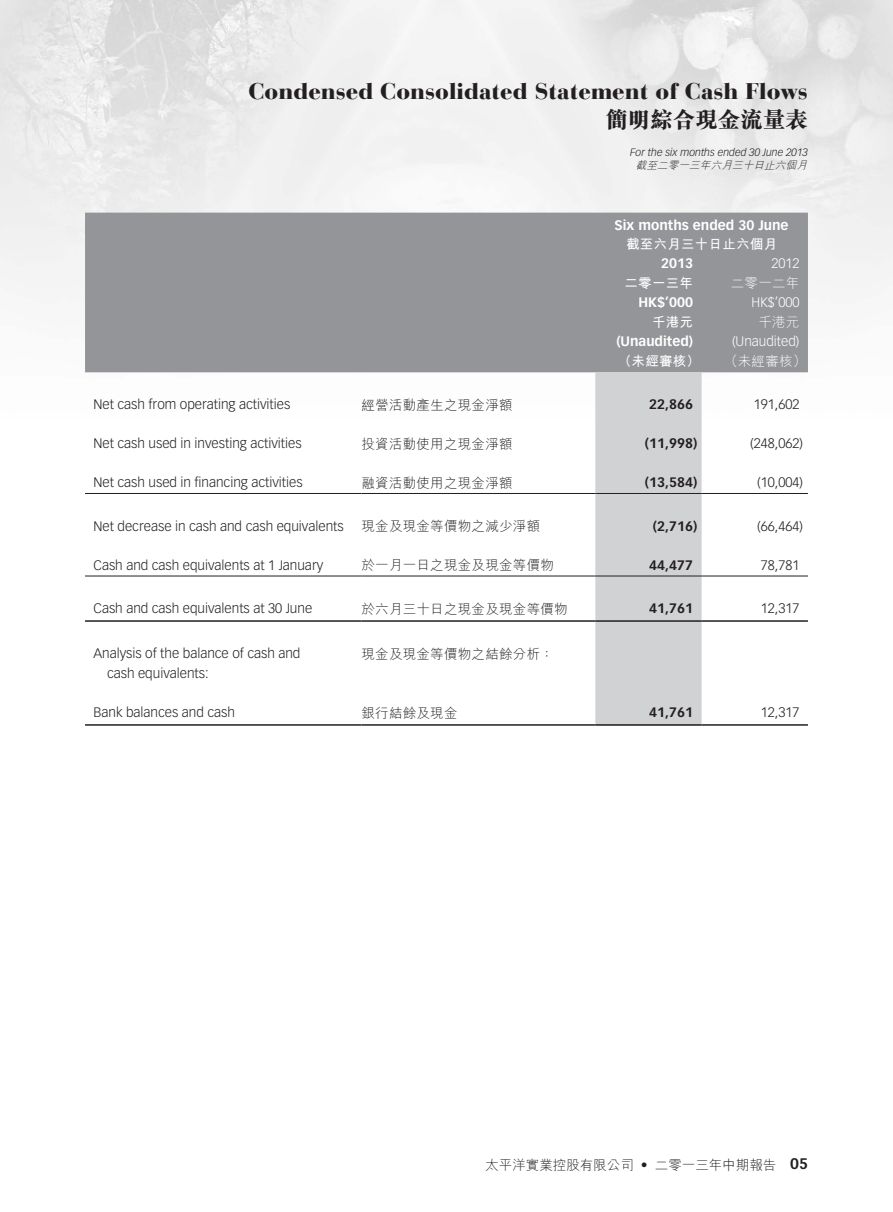
<style>
.page{position:relative;width:893px;height:1212px;background:#fff}
.page>*{position:absolute;margin:0;border:0;box-sizing:border-box;transform-origin:0 0}
.t1{font:900 22.5px "Bauer Bodoni Std";color:#231f20}
.t2{font:800 22.5px "M Sung HK";color:#231f20}
.t3{font:300 13.5px/19.5px "Vectora LT Std";color:#231f20}
.t4{font:300 13.5px "M Hei HK";letter-spacing:.02em;color:#231f20}
.t5{font:700 13.5px "Vectora LT Std";color:#231f20}
.t6{font:700 13.5px "Vectora LT Std";color:#fff}
.t7{font:700 13.5px "M Hei HK";letter-spacing:.02em;color:#fff}
.t8{font:300 13.5px "M Hei HK";color:#231f20}
.t9{font:300 13.5px "Vectora LT Std";color:#fff}
.t10{font:300 13.5px "M Hei HK";letter-spacing:.02em;color:#fff}
.t11{font:italic 300 10.5px "Vectora LT Std";color:#231f20}
.t12{font:italic 300 10.5px "M Hei HK";color:#231f20}
.s1{font-family:"Vectora LT Std";font-weight:700;font-size:15px}
</style>
<div class="page">
<img style="left:0;top:0;width:893px;height:373px">
<div style="left:85px;top:213px;width:723px;height:159px;background:#939598"></div>
<div style="left:595px;top:372px;width:107px;height:352px;background:#d1d2d4"></div>
<hr style="left:85px;top:493px;width:276px;height:1px;background:#231f20">
<hr style="left:361px;top:493px;width:234px;height:1px;background:#231f20">
<hr style="left:595px;top:493px;width:107px;height:1px;background:#231f20">
<hr style="left:702px;top:493px;width:106px;height:1px;background:#231f20">
<hr style="left:85px;top:576px;width:276px;height:1px;background:#231f20">
<hr style="left:361px;top:576px;width:234px;height:1px;background:#231f20">
<hr style="left:595px;top:576px;width:107px;height:1px;background:#231f20">
<hr style="left:702px;top:576px;width:106px;height:1px;background:#231f20">
<hr style="left:85px;top:620px;width:276px;height:2px;background:#231f20">
<hr style="left:361px;top:620px;width:234px;height:2px;background:#231f20">
<hr style="left:595px;top:620px;width:107px;height:2px;background:#231f20">
<hr style="left:702px;top:620px;width:106px;height:2px;background:#231f20">
<hr style="left:85px;top:724px;width:276px;height:2px;background:#231f20">
<hr style="left:361px;top:724px;width:234px;height:2px;background:#231f20">
<hr style="left:595px;top:724px;width:107px;height:2px;background:#231f20">
<hr style="left:702px;top:724px;width:106px;height:2px;background:#231f20">
<h1 class="t1" style="left:248px;top:78px;width:561px">Condensed Consolidated Statement of Cash Flows</h1>
<h1 class="t2" style="left:605px;top:108px;width:204px">簡明綜合現金流量表</h1>
<p class="t11" style="left:630px;top:146px;width:179px">For the six months ended 30 June 2013</p>
<p class="t12" style="left:636px;top:160px;width:175px">截至二零一三年六月三十日止六個月</p>
<p class="t6" style="left:615px;top:217px;width:175px">Six months ended 30 June</p>
<p class="t7" style="left:626px;top:235px;width:153px">截至六月三十日止六個月</p>
<p class="t6" style="left:661px;top:255px;width:33px">2013</p>
<p class="t9" style="left:771px;top:256px;width:30px">2012</p>
<p class="t7" style="left:624px;top:274px;width:70px">二零一三年</p>
<p class="t10" style="left:731px;top:276px;width:70px">二零一二年</p>
<p class="t6" style="left:638px;top:294px;width:56px">HK$’000</p>
<p class="t9" style="left:752px;top:295px;width:49px">HK$’000</p>
<p class="t7" style="left:652px;top:313px;width:43px">千港元</p>
<p class="t10" style="left:758px;top:315px;width:43px">千港元</p>
<p class="t6" style="left:616px;top:333px;width:78px">(Unaudited)</p>
<p class="t9" style="left:732px;top:334px;width:69px">(Unaudited)</p>
<p class="t7" style="left:618px;top:351px;width:83px">（未經審核）</p>
<p class="t10" style="left:724px;top:354px;width:83px">（未經審核）</p>
<p class="t3" style="left:94px;top:395px;width:198px">Net cash from operating activities</p>
<p class="t4" style="left:361px;top:398px;width:153px">經營活動產生之現金淨額</p>
<p class="t5" style="left:649px;top:396px;width:45px">22,866</p>
<p class="t3" style="left:754px;top:395px;width:47px">191,602</p>
<p class="t3" style="left:94px;top:434px;width:210px">Net cash used in investing activities</p>
<p class="t4" style="left:361px;top:437px;width:153px">投資活動使用之現金淨額</p>
<p class="t5" style="left:645px;top:435px;width:54px">(11,998)</p>
<p class="t3" style="left:750px;top:434px;width:54px">(248,062)</p>
<p class="t3" style="left:94px;top:473px;width:211px">Net cash used in financing activities</p>
<p class="t4" style="left:361px;top:476px;width:153px">融資活動使用之現金淨額</p>
<p class="t5" style="left:645px;top:474px;width:54px">(13,584)</p>
<p class="t3" style="left:757px;top:473px;width:47px">(10,004)</p>
<p class="t3" style="left:94px;top:516px;width:252px">Net decrease in cash and cash equivalents</p>
<p class="t4" style="left:361px;top:519px;width:180px">現金及現金等價物之減少淨額</p>
<p class="t5" style="left:653px;top:518px;width:46px">(2,716)</p>
<p class="t3" style="left:757px;top:516px;width:47px">(66,464)</p>
<p class="t3" style="left:94px;top:555px;width:231px">Cash and cash equivalents at 1 January</p>
<p class="t4" style="left:361px;top:558px;width:194px">於一月一日之現金及現金等價物</p>
<p class="t5" style="left:649px;top:557px;width:45px">44,477</p>
<p class="t3" style="left:761px;top:555px;width:40px">78,781</p>
<p class="t3" style="left:94px;top:599px;width:220px">Cash and cash equivalents at 30 June</p>
<p class="t4" style="left:361px;top:602px;width:208px">於六月三十日之現金及現金等價物</p>
<p class="t5" style="left:649px;top:600px;width:45px">41,761</p>
<p class="t3" style="left:761px;top:599px;width:40px">12,317</p>
<p class="t3" style="left:107px;top:644px;width:195px;text-indent:-13px">Analysis of the balance of cash and cash equivalents:</p>
<p class="t4" style="left:361px;top:647px;width:194px">現金及現金等價物之結餘分析：</p>
<p class="t3" style="left:94px;top:703px;width:143px">Bank balances and cash</p>
<p class="t4" style="left:361px;top:706px;width:98px">銀行結餘及現金</p>
<p class="t5" style="left:649px;top:704px;width:45px">41,761</p>
<p class="t3" style="left:761px;top:703px;width:40px">12,317</p>
<p class="t8" style="left:485px;top:1158px;width:324px">太平洋實業控股有限公司 • 二零一三年中期報告 <span class="s1">05</span></p>
</div>
